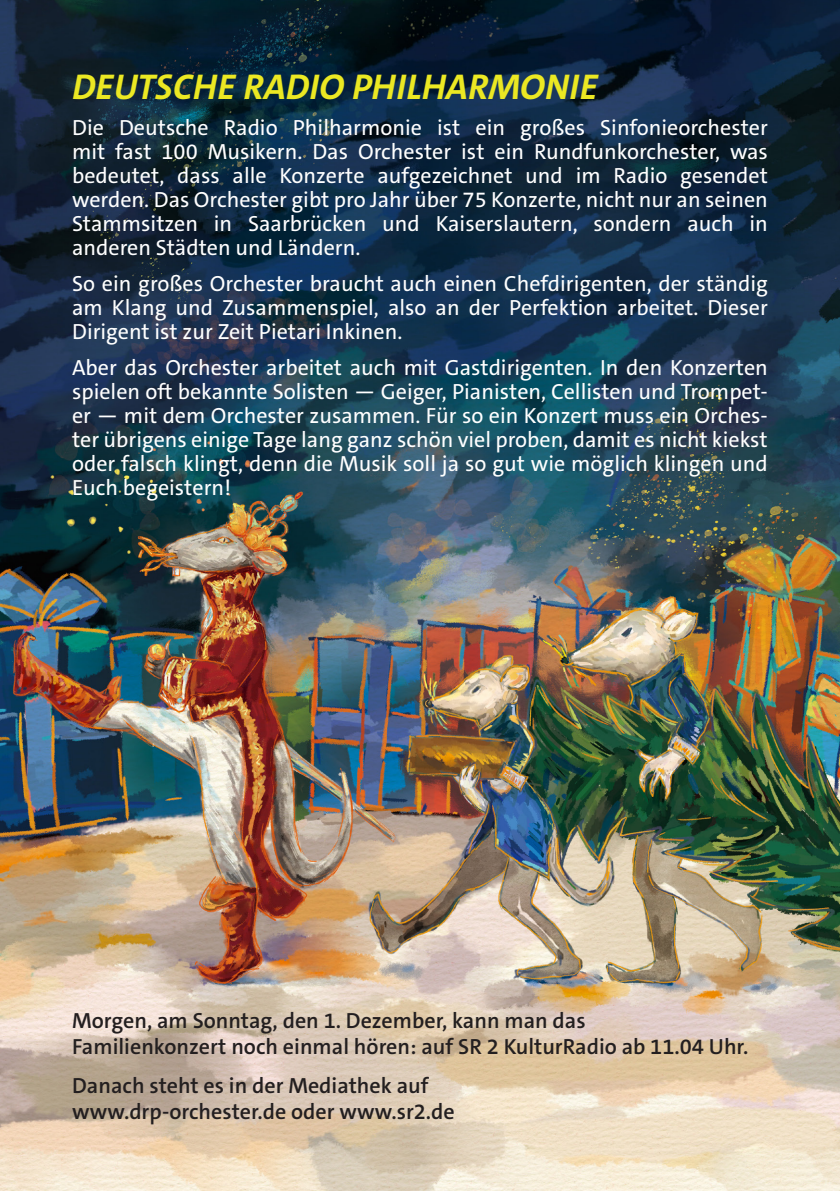
<style>
.page{position:relative;width:840px;height:1191px;background:#fff}
.page>*{position:absolute;margin:0;border:0;box-sizing:border-box;transform-origin:0 0}
.t1{font:italic 700 36px "The Sans C5";color:#ebe823}
.t2{font:22px/24px "The Sans C5";color:#fff;text-align:justify}
.t3{font:600 22px/26.4px "The Sans C5";color:#231f20}
</style>
<div class="page">
<img style="left:0;top:0;width:839px;height:1191px">
<p class="t1" style="left:72px;top:64px;width:527px">DEUTSCHE RADIO PHILHARMONIE</p>
<p class="t2" style="left:72px;top:116px;width:697px">Die Deutsche Radio Philharmonie ist ein großes Sinfonieorchester mit fast 100 Musikern. Das Orchester ist ein Rundfunkorchester, was bedeutet, dass alle Konzerte aufgezeichnet und im Radio gesendet werden. Das Orchester gibt pro Jahr über 75 Konzerte, nicht nur an seinen Stammsitzen in Saarbrücken und Kaiserslautern, sondern auch in anderen Städten und Ländern.</p>
<p class="t2" style="left:72px;top:272px;width:697px">So ein großes Orchester braucht auch einen Chefdirigenten, der ständig am Klang und Zusammenspiel, also an der Perfektion arbeitet. Dieser Dirigent ist zur Zeit Pietari Inkinen.</p>
<p class="t2" style="left:72px;top:356px;width:697px">Aber das Orchester arbeitet auch mit Gastdirigenten. In den Konzerten spielen oft bekannte Solisten ― Geiger, Pianisten, Cellisten und Trompet&shy;er ― mit dem Orchester zusammen. Für so ein Konzert muss ein Orches&shy;ter übrigens einige Tage lang ganz schön viel proben, damit es nicht kiekst oder falsch klingt, denn die Musik soll ja so gut wie möglich klingen und Euch begeistern!</p>
<p class="t3" style="left:72px;top:1007px;width:677px">Morgen, am Sonntag, den 1. Dezember, kann man das<br>Familienkonzert noch einmal hören: auf SR 2 KulturRadio ab 11.04 Uhr.</p>
<p class="t3" style="left:72px;top:1072px;width:358px">Danach steht es in der Mediathek auf</p>
<p class="t3" style="left:72px;top:1098px;width:384px">www.drp-orchester.de oder www.sr2.de</p>
</div>
